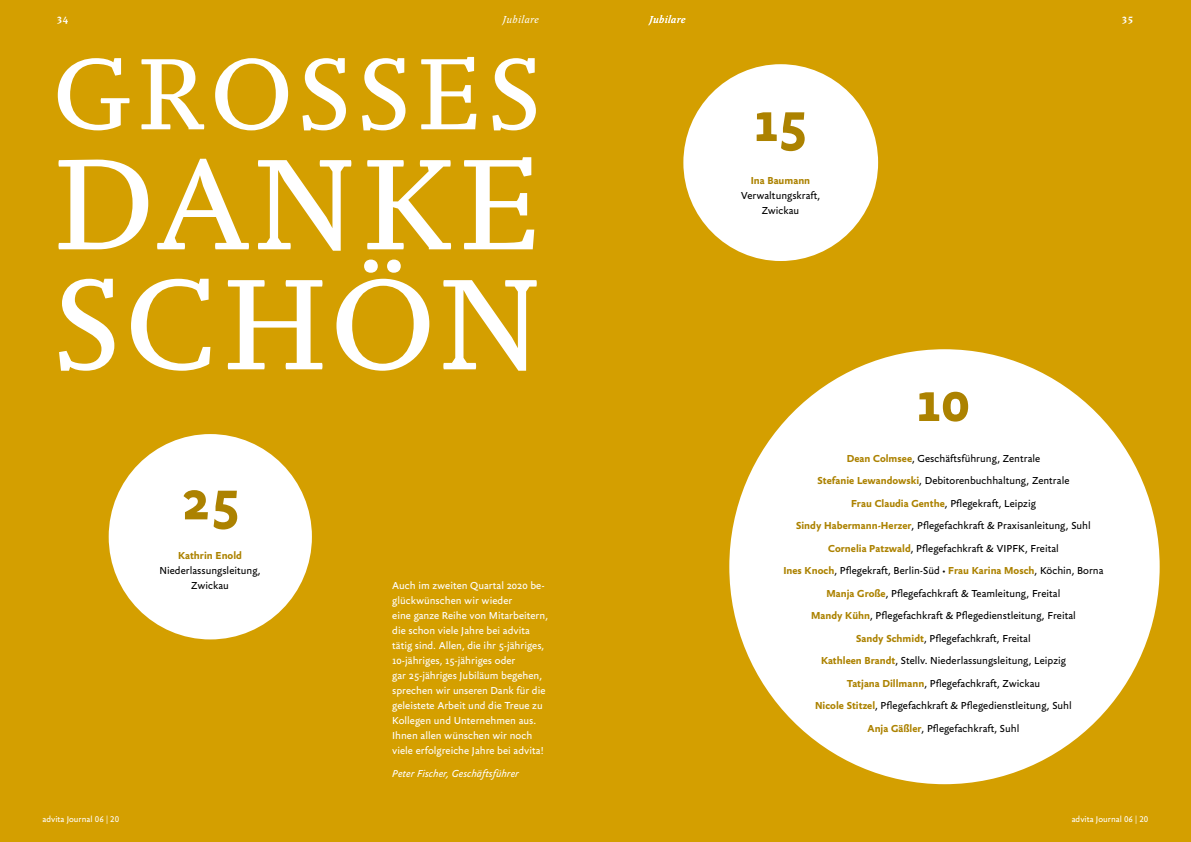
<style>
.page{position:relative;width:1191px;height:842px;background:#d49f00}
.page>*{position:absolute;margin:0;border:0;box-sizing:border-box;transform-origin:0 0}
.t1{font:140px/120px "Yoga Pro";letter-spacing:.025em;color:#fff}
.t2{font:110px "Yoga Pro";letter-spacing:.045em;color:#fff}
.t3{font:700 60px "Yoga Sans Pro";color:#ac8200}
.t4{font:11px/22.5px "Yoga Sans Pro";color:#000;text-align:center}
.t5{font:11px/15px "Yoga Sans Pro";color:#fff}
.t6{font:italic 11px "Yoga Sans Pro";color:#fff}
.t7{font:700 11px "Yoga Sans Pro";color:#ac8200}
.t8{font:italic 11px "Yoga Pro";letter-spacing:.04em;color:#fff}
.t9{font:700 11px "Yoga Pro";color:#fff}
.t10{font:9px "Yoga Sans Pro";color:#fff}
.s1{font-weight:700;color:#ac8200}
</style>
<div class="page">
<div style="left:109px;top:434px;width:203px;height:205px;background:#fff;border-radius:50%"></div>
<div style="left:683px;top:64px;width:195px;height:197px;background:#fff;border-radius:50%"></div>
<div style="left:729px;top:349px;width:430px;height:435px;background:#fff;border-radius:50%"></div>
<p class="t8" style="left:503px;top:13px;width:38px">Jubilare</p>
<p class="t8" style="left:649px;top:13px;width:38px">Jubilare</p>
<p class="t9" style="left:57px;top:12px;width:13px">34</p>
<p class="t9" style="left:1121px;top:12px;width:13px">35</p>
<h2 class="t2" style="left:53px;top:30px;width:490px">GROSSES</h2>
<h1 class="t1" style="left:53px;top:144px;width:491px">DANKE<br>SCHÖN</h1>
<h3 class="t3" style="left:180px;top:465px;width:61px">25</h3>
<p class="t7" style="left:178px;top:549px;width:65px">Kathrin Enold</p>
<p class="t4" style="left:159px;top:563px;width:103px;line-height:15px">Niederlassungsleitung,<br>Zwickau</p>
<p class="t5" style="left:392px;top:578px;width:157px">Auch im zweiten Quartal 2020 be---- glückwünschen wir wieder<br>eine ganze Reihe von Mitarbeitern, die schon viele Jahre bei advita tätig sind. Allen, die ihr 5-jähriges, 10-jähriges, 15-jähriges oder<br>gar 25-jähriges Jubiläum begehen, sprechen wir unseren Dank für die geleistete Arbeit und die Treue zu Kollegen und Unternehmen aus.<br>Ihnen allen wünschen wir noch viele erfolgreiche Jahre bei advita!</p>
<p class="t6" style="left:392px;top:767px;width:128px">Peter Fischer, Geschäftsführer</p>
<h3 class="t3" style="left:754px;top:87px;width:55px">15</h3>
<p class="t7" style="left:751px;top:174px;width:61px">Ina Baumann</p>
<p class="t4" style="left:740px;top:188px;width:81px;line-height:15px">Verwaltungskraft,<br>Zwickau</p>
<h3 class="t3" style="left:916px;top:367px;width:55px">10</h3>
<p class="t4" style="left:783px;top:447px;width:321px"><span class="s1">Dean Colmsee</span>, Geschäftsführung, Zentrale<br><span class="s1">Stefanie Lewandowski</span>, Debitorenbuchhaltung, Zentrale<br><span class="s1">Frau Claudia Genthe</span>, Pflegekraft, Leipzig<br><span class="s1">Sindy Habermann-Herzer</span>, Pflegefachkraft &amp; Praxisanleitung, Suhl <span class="s1">Cornelia Patzwald</span>, Pflegefachkraft &amp; VIPFK, Freital<br><span class="s1">Ines Knoch</span>, Pflegekraft, Berlin-Süd • <span class="s1">Frau Karina Mosch</span>, Köchin, Borna <span class="s1">Manja Große</span>, Pflegefachkraft &amp; Teamleitung, Freital<br><span class="s1">Mandy Kühn</span>, Pflegefachkraft &amp; Pflegedienstleitung, Freital<br><span class="s1">Sandy Schmidt</span>, Pflegefachkraft, Freital<br><span class="s1">Kathleen Brandt</span>, Stellv. Niederlassungsleitung, Leipzig<br><span class="s1">Tatjana Dillmann</span>, Pflegefachkraft, Zwickau<br><span class="s1">Nicole Stitzel</span>, Pflegefachkraft &amp; Pflegedienstleitung, Suhl<br><span class="s1">Anja Gäßler</span>, Pflegefachkraft, Suhl</p>
<p class="t10" style="left:43px;top:814px;width:78px">advita Journal 06 | 20</p>
<p class="t10" style="left:1071px;top:814px;width:78px">advita Journal 06 | 20</p>
</div>
